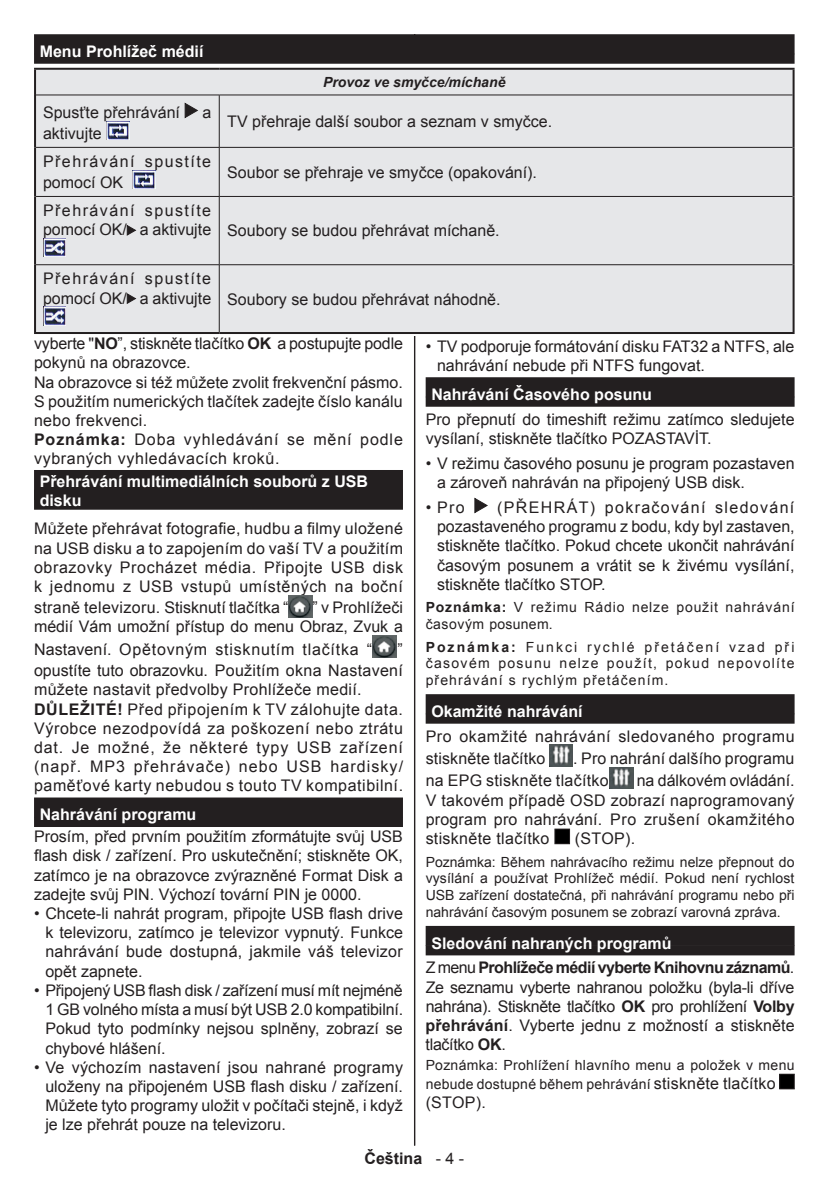
<style>
.page{position:relative;width:840px;height:1191px;background:#fff}
.page>*{position:absolute;margin:0;border:0;box-sizing:border-box;transform-origin:0 0}
.t1{font:16px/19.2px "Arial";color:#231f20;text-align:justify}
.t2{font:16px/19.2px "Arial";letter-spacing:.04em;color:#231f20}
.t3{font:700 16px/19.2px "Arial";color:#fff}
.t4{font:700 16px/24.8px "Arial";letter-spacing:-.035em;color:#231f20}
.t5{font:16px/22.4px "Arial";letter-spacing:.035em;color:#231f20}
.t6{font:16px "Arial";letter-spacing:.045em;color:#231f20}
.t7{font:16px/21.4px "Arial";letter-spacing:.09em;color:#231f20}
.t8{font:700 16px "Arial";color:#231f20}
.t9{font:14px/16.8px "Arial";letter-spacing:.02em;color:#231f20;text-align:justify}
.t10{font:14px/16.8px "Arial";letter-spacing:.06em;color:#231f20}
.t11{font:italic 700 14px "Arial";color:#231f20}
.s1{font-weight:700}
.s2{color:#fff}
.s3{font-weight:400}
.s4{font-size:16px}
</style>
<div class="page">
<hr style="left:414px;top:34px;width:1px;height:1111px;background:#231f20">
<div style="left:34px;top:470px;width:369px;height:30px;background:#231f20"></div>
<div style="left:34px;top:490px;width:369px;height:20px;background:#231f20"></div>
<div style="left:34px;top:817px;width:369px;height:10px;background:#231f20"></div>
<div style="left:34px;top:797px;width:369px;height:20px;background:#231f20"></div>
<img style="left:288px;top:595px;width:24px;height:22px">
<img style="left:373px;top:635px;width:23px;height:22px">
<div style="left:425px;top:397px;width:369px;height:10px;background:#231f20"></div>
<div style="left:425px;top:377px;width:369px;height:20px;background:#231f20"></div>
<div style="left:425px;top:713px;width:369px;height:10px;background:#231f20"></div>
<div style="left:425px;top:694px;width:369px;height:20px;background:#231f20"></div>
<div style="left:425px;top:945px;width:369px;height:10px;background:#231f20"></div>
<div style="left:425px;top:926px;width:369px;height:20px;background:#231f20"></div>
<svg style="left:474px;top:498px;width:13px;height:14px"></svg>
<img style="left:549px;top:745px;width:23px;height:21px">
<img style="left:609px;top:767px;width:23px;height:21px">
<div style="left:554px;top:829px;width:15px;height:14px;background:#000"></div>
<div style="left:554px;top:829px;width:15px;height:14px;border:1px solid #231f20"></div>
<div style="left:779px;top:1074px;width:14px;height:14px;background:#000"></div>
<div style="left:779px;top:1074px;width:14px;height:14px;border:1px solid #231f20"></div>
<div style="left:34px;top:54px;width:760px;height:10px;background:#231f20"></div>
<div style="left:34px;top:34px;width:760px;height:20px;background:#231f20"></div>
<div style="left:36px;top:70px;width:756px;height:262px;background:#e6e7e9"></div>
<hr style="left:792px;top:70px;width:2px;height:25px;background:#231f20">
<hr style="left:36px;top:95px;width:183px;height:1px;background:#231f20">
<hr style="left:219px;top:95px;width:573px;height:1px;background:#231f20">
<hr style="left:219px;top:95px;width:1px;height:52px;background:#231f20">
<hr style="left:36px;top:147px;width:183px;height:1px;background:#231f20">
<hr style="left:219px;top:147px;width:573px;height:1px;background:#231f20">
<hr style="left:219px;top:148px;width:1px;height:48px;background:#231f20">
<hr style="left:36px;top:196px;width:183px;height:1px;background:#231f20">
<hr style="left:219px;top:196px;width:573px;height:1px;background:#231f20">
<hr style="left:219px;top:197px;width:1px;height:67px;background:#231f20">
<hr style="left:36px;top:264px;width:183px;height:1px;background:#231f20">
<hr style="left:219px;top:264px;width:573px;height:1px;background:#231f20">
<hr style="left:219px;top:265px;width:1px;height:67px;background:#231f20">
<hr style="left:34px;top:68px;width:185px;height:2px;background:#231f20">
<hr style="left:34px;top:70px;width:2px;height:25px;background:#231f20">
<hr style="left:219px;top:68px;width:575px;height:2px;background:#231f20">
<hr style="left:34px;top:95px;width:2px;height:52px;background:#231f20">
<hr style="left:792px;top:95px;width:2px;height:52px;background:#231f20">
<hr style="left:34px;top:147px;width:2px;height:49px;background:#231f20">
<hr style="left:792px;top:147px;width:2px;height:49px;background:#231f20">
<hr style="left:34px;top:196px;width:2px;height:69px;background:#231f20">
<hr style="left:792px;top:196px;width:2px;height:69px;background:#231f20">
<hr style="left:34px;top:265px;width:2px;height:67px;background:#231f20">
<hr style="left:792px;top:265px;width:2px;height:67px;background:#231f20">
<hr style="left:34px;top:332px;width:185px;height:2px;background:#231f20">
<hr style="left:219px;top:332px;width:575px;height:2px;background:#231f20">
<svg style="left:185px;top:103px;width:12px;height:14px"></svg>
<img style="left:106px;top:121px;width:23px;height:18px">
<img style="left:132px;top:170px;width:23px;height:18px">
<svg style="left:127px;top:225px;width:8px;height:10px"></svg>
<img style="left:43px;top:238px;width:22px;height:19px">
<svg style="left:127px;top:294px;width:8px;height:9px"></svg>
<img style="left:43px;top:307px;width:22px;height:18px">
<p class="t3" style="left:40px;top:42px;width:165px">Menu Prohlížeč médií</p>
<p class="t1" style="left:43px;top:103px;width:138px">Spusťte přehrávání</p>
<p class="t1" style="left:202px;top:103px;width:10px">a</p>
<p class="t1" style="left:43px;top:124px;width:60px">aktivujte</p>
<p class="t11" style="left:323px;top:73px;width:184px">Provoz ve smyčce/míchaně</p>
<p class="t1" style="left:227px;top:112px;width:326px">TV přehraje další soubor a seznam v smyčce.</p>
<p class="t7" style="left:43px;top:151px;width:169px">Přehrávání spustíte pomocí OK</p>
<p class="t1" style="left:227px;top:163px;width:311px">Soubor se přehraje ve smyčce (opakování).</p>
<p class="t1" style="left:43px;top:200px;width:458px;line-height:20.4px">Přehrávání spustíte<br>pomocí OK/ a aktivujte Soubory se budou přehrávat míchaně.</p>
<p class="t1" style="left:43px;top:269px;width:459px;line-height:20.4px">Přehrávání spustíte<br>pomocí OK/ a aktivujte Soubory se budou přehrávat náhodně.</p>
<p class="t1" style="left:34px;top:334px;width:370px;text-align:left">vyberte "<span class="s1">NO</span>”, stiskněte tlačítko <span class="s1">OK</span> a postupujte podle pokynů na obrazovce.<br>Na obrazovce si též můžete zvolit frekvenční pásmo.<br>S použitím numerických tlačítek zadejte číslo kanálu nebo frekvenci.<br><span class="s1">Poznámka:</span> Doba vyhledávání se mění podle vybraných vyhledávacích kroků.</p>
<p class="t3" style="left:40px;top:472px;width:330px">Přehrávání multimediálních souborů z USB disku</p>
<p class="t1" style="left:34px;top:519px;width:370px">Můžete přehrávat fotografie, hudbu a filmy uložené na USB disku a to zapojením do vaší TV a použitím obrazovky Procházet média. Připojte USB disk k jednomu z USB vstupů umístěných na boční</p>
<p class="t1" style="left:34px;top:598px;width:256px">straně televizoru. Stisknutí tlačítka “</p>
<p class="t1" style="left:34px;top:598px;width:370px;text-align:right">” v Prohlížeči<br>médií Vám umožní přístup do menu Obraz, Zvuk a</p>
<p class="t6" style="left:34px;top:638px;width:339px">Nastavení. Opětovným stisknutím tlačítka “</p>
<p class="t1" style="left:34px;top:638px;width:370px;line-height:21.6px;text-align:right">”<br>opustíte tuto obrazovku. Použitím okna Nastavení</p>
<p class="t2" style="left:34px;top:680px;width:370px">můžete nastavit předvolby Prohlížeče medií.<br><span class="s1">DŮLEŽITÉ!</span> Před připojením k TV zálohujte data.<br>Výrobce nezodpovídá za poškození nebo ztrátu dat. Je možné, že některé typy USB zařízení (např. MP3 přehrávače) nebo USB hardisky/ paměťové karty nebudou s touto TV kompatibilní.</p>
<p class="t3" style="left:40px;top:805px;width:158px">Nahrávání programu</p>
<p class="t1" style="left:34px;top:827px;width:370px">Prosím, před prvním použitím zformátujte svůj USB flash disk / zařízení. Pro uskutečnění; stiskněte OK, zatímco je na obrazovce zvýrazněné Format Disk a zadejte svůj PIN. Výchozí tovární PIN je 0000.</p>
<p class="t1" style="left:45px;top:904px;width:359px;text-indent:-11px">• Chcete-li nahrát program, připojte USB flash drive k televizoru, zatímco je televizor vypnutý. Funkce nahrávání bude dostupná, jakmile váš televizor opět zapnete.</p>
<p class="t1" style="left:45px;top:980px;width:359px;text-indent:-11px">• Připojený USB flash disk / zařízení musí mít nejméně 1 GB volného místa a musí být USB 2.0 kompatibilní.<br>Pokud tyto podmínky nejsou splněny, zobrazí se chybové hlášení.</p>
<p class="t1" style="left:45px;top:1057px;width:359px;text-indent:-11px">• Ve výchozím nastavení jsou nahrané programy uloženy na připojeném USB flash disku / zařízení.<br>Můžete tyto programy uložit v počítači stejně, i když je lze přehrát pouze na televizoru.</p>
<p class="t1" style="left:437px;top:337px;width:358px;text-indent:-11px">• TV podporuje formátování disku FAT32 a NTFS, ale nahrávání nebude při NTFS fungovat.</p>
<p class="t3" style="left:431px;top:385px;width:222px">Nahrávání Časového posunu</p>
<p class="t1" style="left:425px;top:410px;width:370px">Pro přepnutí do timeshift režimu zatímco sledujete vysílaní, stiskněte tlačítko POZASTAVİT.</p>
<p class="t1" style="left:437px;top:454px;width:359px;text-indent:-11px">• V režimu časového posunu je program pozastaven a zároveň nahráván na připojený USB disk.</p>
<p class="t1" style="left:425px;top:498px;width:40px">• Pro</p>
<p class="t1" style="left:437px;top:498px;width:359px;text-indent:60px">(PŘEHRÁT) pokračování sledování pozastaveného programu z bodu, kdy byl zastaven, stiskněte tlačítko. Pokud chcete ukončit nahrávání časovým posunem a vrátit se k živému vysílání, stiskněte tlačítko STOP.</p>
<p class="t10" style="left:425px;top:599px;width:370px"><span class="s1">Poznámka:</span> V režimu Rádio nelze použit nahrávání časovým posunem.</p>
<p class="t9" style="left:425px;top:638px;width:370px"><span class="s1">Poznámka:</span> Funkci rychlé přetáčení vzad při časovém posunu nelze použít, pokud nepovolíte přehrávání s rychlým přetáčením.</p>
<p class="t3" style="left:431px;top:702px;width:153px">Okamžité nahrávání</p>
<p class="t5" style="left:425px;top:725px;width:370px">Pro okamžité nahrávání sledovaného programu stiskněte tlačítko</p>
<p class="t1" style="left:425px;top:747px;width:370px;line-height:22.4px;text-indent:147px">. Pro nahrání dalšího programu na EPG stiskněte tlačítko</p>
<p class="t1" style="left:425px;top:771px;width:370px;text-indent:211px">na dálkovém ovládání.<br>V takovém případě OSD zobrazí naprogramovaný program pro nahrávání. Pro zrušení okamžitého stiskněte tlačítko</p>
<p class="t1" style="left:574px;top:829px;width:62px">(STOP).</p>
<p class="t9" style="left:425px;top:853px;width:370px">Poznámka: Během nahrávacího režimu nelze přepnout do vysílání a používat Prohlížeč médií. Pokud není rychlost USB zařízení dostatečná, při nahrávání programu nebo při nahrávání časovým posunem se zobrazí varovná zpráva.</p>
<p class="t4" style="left:425px;top:931px;width:370px;text-indent:6px"><span class="s2">Sledování nahraných programů<br></span><span class="s3">Z menu</span> Prohlížeče médií vyberte Knihovnu záznamů<span class="s3">.</span></p>
<p class="t1" style="left:425px;top:977px;width:370px">Ze seznamu vyberte nahranou položku (byla-li dříve nahrána). Stiskněte tlačítko <span class="s1">OK</span> pro prohlížení <span class="s1">Volby přehrávání</span>. Vyberte jednu z možností a stiskněte tlačítko <span class="s1">OK</span>.</p>
<p class="t9" style="left:425px;top:1055px;width:370px;line-height:19.2px">Poznámka: Prohlížení hlavního menu a položek v menu nebude dostupné během pehrávání <span class="s4">stiskněte tlačítko</span></p>
<p class="t1" style="left:425px;top:1093px;width:62px">(STOP).</p>
<p class="t8" style="left:364px;top:1148px;width:101px">Čeština <span class="s3">- 4 -</span></p>
</div>
